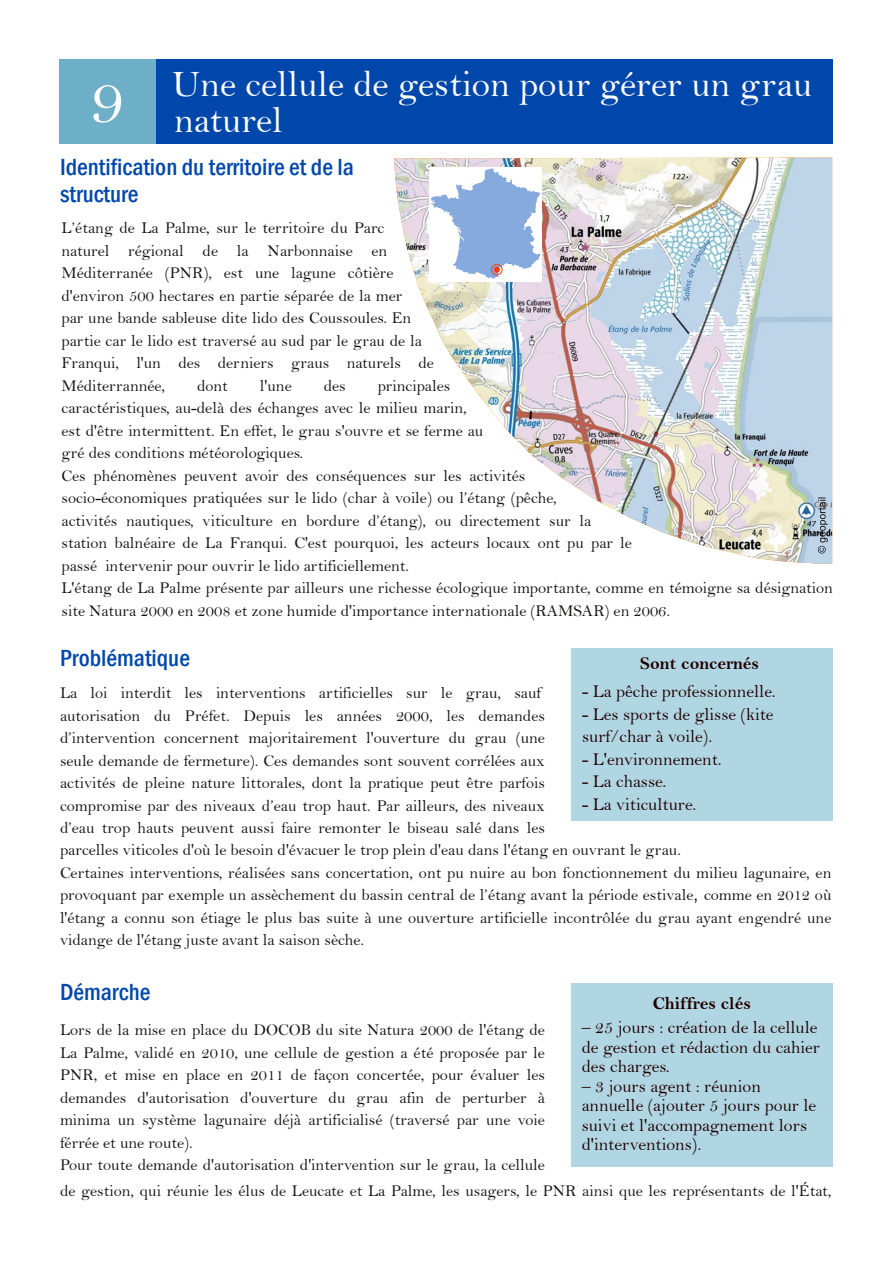
<style>
.page{position:relative;width:893px;height:1263px;background:#fff}
.page>*{position:absolute;margin:0;border:0;box-sizing:border-box;transform-origin:0 0}
.t1{font:37.5px/36px "Bell";color:#fff}
.t2{font:500 condensed 24px/27.2px "Franklin Gothic";color:#0047ab}
.t3{font:18px/19.5px "Bell";color:#200000}
.t4{font:18px "Bell MT Bold";color:#200000}
.t5{font:16.5px/22.5px "Bell";color:#161413}
</style>
<div class="page">
<div style="left:571px;top:983px;width:261px;height:184px;background:#b0d6e3"></div>
<div style="left:572px;top:648px;width:260px;height:172px;background:#b0d6e3"></div>
<img style="left:394px;top:158px;width:438px;height:406px">
<img style="left:430px;top:167px;width:111px;height:115px">
<svg style="left:818px;top:497px;width:10px;height:56px"></svg>
<div style="left:491px;top:264px;width:11px;height:11px;border:1px solid #fc3902;border-radius:50%"></div>
<svg style="left:494px;top:267px;width:6px;height:6px"></svg>
<div style="left:155px;top:60px;width:677px;height:84px;background:#0047ab"></div>
<div style="left:59px;top:60px;width:97px;height:84px;background:#6dafc7"></div>
<h1 class="t1" style="left:91px;top:67px;width:723px;text-indent:81px">Une cellule de gestion pour gérer un grau<br><sup>9</sup> naturel</h1>
<h2 class="t2" style="left:60px;top:153px;width:295px">Identification du territoire et de la structure</h2>
<p class="t5" style="left:62px;top:217px;width:374px">L’étang de La Palme, sur le territoire du Parc naturel régional de la Narbonnaise en Méditerranée (PNR), est une lagune côtière d'environ 500 hectares en partie séparée de la mer<br>par une bande sableuse dite lido des Coussoules. En partie car le lido est traversé au sud par le grau de la Franqui, l'un des derniers graus naturels de Méditerrannée,</p>
<p class="t5" style="left:197px;top:375px;width:32px">dont</p>
<p class="t5" style="left:260px;top:375px;width:33px">l'une</p>
<p class="t5" style="left:324px;top:375px;width:23px">des</p>
<p class="t5" style="left:62px;top:375px;width:773px;text-indent:316px">principales<br>caractéristiques, au-delà des échanges avec le milieu marin,<br>est d'être intermittent. En effet, le grau s'ouvre et se ferme au<br>gré des conditions météorologiques.<br>Ces phénomènes peuvent avoir des conséquences sur les activités<br>socio-économiques pratiquées sur le lido (char à voile) ou l’étang (pêche,<br>activités nautiques, viticulture en bordure d’étang), ou directement sur la<br>station balnéaire de La Franqui. C'est pourquoi, les acteurs locaux ont pu par le<br>passé intervenir pour ouvrir le lido artificiellement.<br>L'étang de La Palme présente par ailleurs une richesse écologique importante, comme en témoigne sa désignation site Natura 2000 en 2008 et zone humide d'importance internationale (RAMSAR) en 2006.</p>
<h2 class="t2" style="left:60px;top:644px;width:131px">Problématique</h2>
<p class="t4" style="left:640px;top:653px;width:120px">Sont concernés</p>
<p class="t3" style="left:582px;top:682px;width:195px">- La pêche professionnelle.</p>
<p class="t3" style="left:582px;top:703px;width:193px;line-height:22.5px">- Les sports de glisse (kite surf/char à voile).</p>
<p class="t3" style="left:582px;top:750px;width:141px">- L'environnement.</p>
<p class="t3" style="left:582px;top:772px;width:86px">- La chasse.</p>
<p class="t3" style="left:582px;top:795px;width:116px">- La viticulture.</p>
<p class="t5" style="left:60px;top:839px;width:773px">parcelles viticoles d'où le besoin d'évacuer le trop plein d'eau dans l'étang en ouvrant le grau.<br>Certaines interventions, réalisées sans concertation, ont pu nuire au bon fonctionnement du milieu lagunaire, en provoquant par exemple un assèchement du bassin central de l’étang avant la période estivale comme en 2012 où l'étang a connu son étiage le plus bas suite à une ouverture artificielle incontrôlée du grau ayant engendré une vidange de l'étang juste avant la saison sèche.</p>
<p class="t5" style="left:60px;top:682px;width:486px">La loi interdit les interventions artificielles sur le grau, sauf autorisation du Préfet. Depuis les années 2000, les demandes d’intervention concernent majoritairement l'ouverture du grau (une seule demande de fermeture). Ces demandes sont souvent corrélées aux activités de pleine nature littorales, dont la pratique peut être parfois compromise par des niveaux d’eau trop haut. Par ailleurs, des niveaux d’eau trop hauts peuvent aussi faire remonter le biseau salé dans les</p>
<h2 class="t2" style="left:60px;top:978px;width:92px">Démarche</h2>
<p class="t4" style="left:653px;top:994px;width:99px">Chiffres clés</p>
<p class="t3" style="left:582px;top:1018px;width:240px">– 25 jours : création de la cellule de gestion et rédaction du cahier des charges.</p>
<p class="t3" style="left:582px;top:1077px;width:236px">– 3 jours agent : réunion annuelle (ajouter 5 jours pour le suivi et l'accompagnement lors d'interventions).</p>
<p class="t5" style="left:60px;top:1019px;width:486px">Lors de la mise en place du DOCOB du site Natura 2000 de l'étang de La Palme, validé en 2010, une cellule de gestion a été proposée par le PNR, et mise en place en 2011 de façon concertée, pour évaluer les demandes d'autorisation d'ouverture du grau afin de perturber à minima un système lagunaire déjà artificialisé (traversé par une voie férrée et une route).<br>Pour toute demande d'autorisation d'intervention sur le grau, la cellule</p>
<p class="t5" style="left:60px;top:1180px;width:773px">de gestion, qui réunie les élus de Leucate et La Palme, les usagers, le PNR ainsi que les représentants de l'État,</p>
</div>
